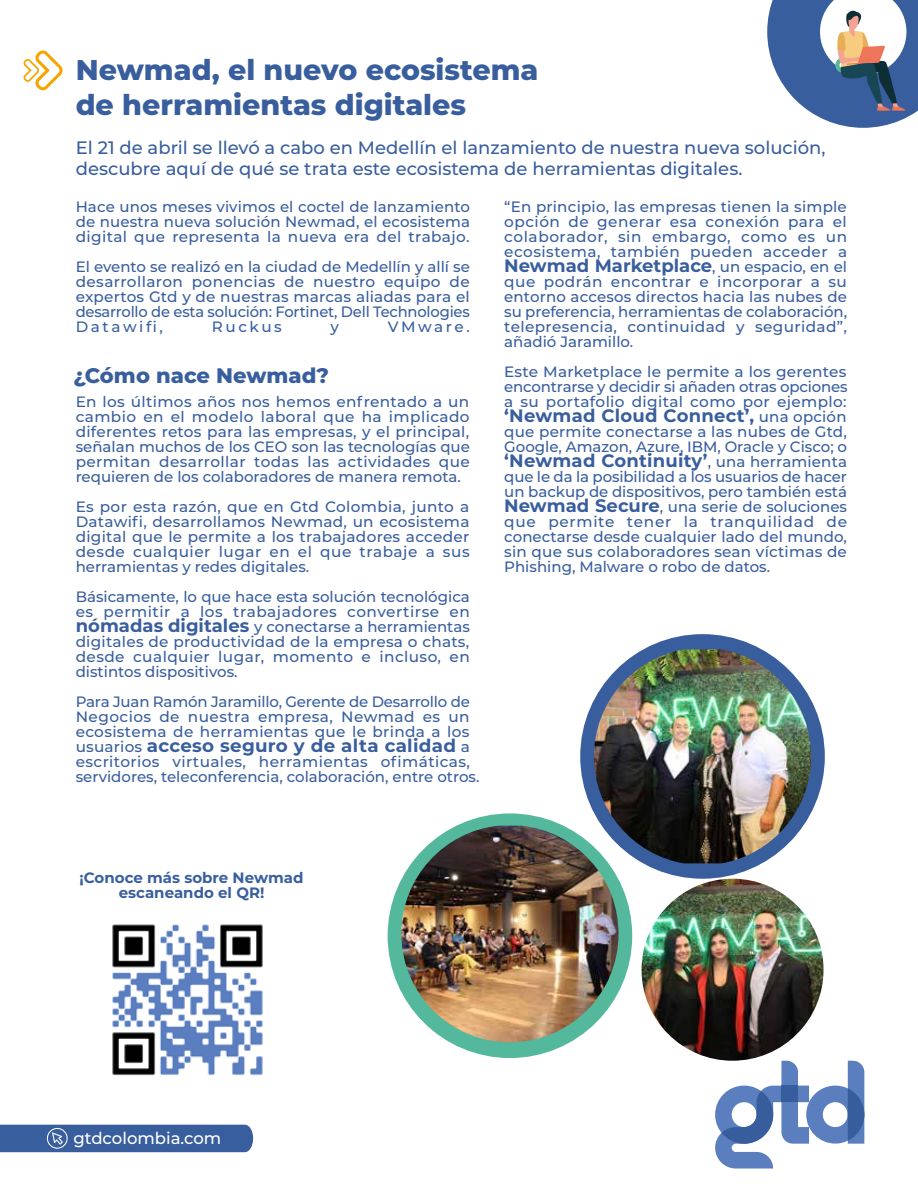
<style>
.page{position:relative;width:918px;height:1188px;background:#fff}
.page>*{position:absolute;margin:0;border:0;box-sizing:border-box;transform-origin:0 0}
.t1{font:800 28.5px/34.2px "Montserrat";color:#395e9e}
.t2{font:800 21px "Montserrat";color:#395e9e}
.t3{font:500 18px/21.6px "Montserrat";color:#395e9e}
.t4{font:700 18px "Montserrat";letter-spacing:.015em;color:#395e9e}
.t5{font:500 16.5px "Montserrat";color:#fff}
.t6{font:500 15px/15px "Montserrat";letter-spacing:.015em;color:#395e9e;text-align:justify}
.t7{font:700 15px/15px "Montserrat";color:#395e9e;text-align:center}
.s1{font-weight:500;font-size:15px}
.s2{font-weight:700;font-size:18px}
</style>
<div class="page">
<svg style="left:24px;top:50px;width:39px;height:40px"></svg>
<div style="left:0;top:1125px;width:253px;height:27px;background:#395e9e"></div>
<svg style="left:715px;top:1061px;width:149px;height:108px"></svg>
<svg style="left:580px;top:634px;width:245px;height:245px"></svg>
<img style="left:594px;top:649px;width:217px;height:214px">
<div style="left:388px;top:813px;width:244px;height:245px;background:#53b89c;border-radius:50%"></div>
<img style="left:401px;top:826px;width:218px;height:216px">
<img style="left:642px;top:879px;width:182px;height:182px;border-radius:91px">
<img style="left:112px;top:924px;width:151px;height:152px">
<svg style="left:767px;top:0;width:151px;height:128px"></svg>
<h1 class="t1" style="left:76px;top:52px;width:464px">Newmad, el nuevo ecosistema de herramientas digitales</h1>
<p class="t3" style="left:76px;top:136px;width:751px">El 21 de abril se llevó a cabo en Medellín el lanzamiento de nuestra nueva solución, descubre aquí de qué se trata este ecosistema de herramientas digitales.</p>
<p class="t6" style="left:76px;top:198px;width:396px">Hace unos meses vivimos el coctel de lanzamiento de nuestra nueva solución Newmad, el ecosistema digital que representa la nueva era del trabajo.</p>
<p class="t6" style="left:76px;top:258px;width:396px">El evento se realizó en la ciudad de Medellín y allí se desarrollaron ponencias de nuestro equipo de expertos Gtd y de nuestras marcas aliadas para el desarrollo de esta solución: Fortinet, Dell Technologies Datawifi,</p>
<p class="t6" style="left:504px;top:198px;width:344px">“En principio, las empresas tienen la simple opción de generar esa conexión para el colaborador, sin embargo, como es un ecosistema, también pueden acceder a</p>
<p class="t4" style="left:504px;top:252px;width:344px">Newmad Marketplace<span class="s1">, un espacio, en el</span></p>
<p class="t6" style="left:504px;top:273px;width:344px">que podrán encontrar e incorporar a su entorno accesos directos hacia las nubes de su preferencia, herramientas de colaboración, telepresencia, continuidad y seguridad”, añadió Jaramillo.</p>
<p class="t6" style="left:504px;top:363px;width:345px">Este Marketplace le permite a los gerentes encontrarse y decidir si añaden otras opciones a su portafolio digital como por ejemplo:</p>
<p class="t4" style="left:504px;top:402px;width:344px">‘Newmad Cloud Connect’, <span class="s1">una opción</span></p>
<p class="t6" style="left:504px;top:423px;width:344px">que permite conectarse a las nubes de Gtd,<br>Google, Amazon, Azure, IBM, Oracle y Cisco; o</p>
<p class="t4" style="left:504px;top:447px;width:344px">‘Newmad Continuity’<span class="s1">, una herramienta</span></p>
<p class="t6" style="left:504px;top:468px;width:344px">que le da la posibilidad a los usuarios de hacer un backup de dispositivos, pero también está <span class="s2">Newmad Secure</span>, una serie de soluciones que permite tener la tranquilidad de conectarse desde cualquier lado del mundo, sin que sus colaboradores sean víctimas de Phishing, Malware o robo de datos.</p>
<p class="t6" style="left:212px;top:318px;width:72px">Ruckus</p>
<p class="t6" style="left:331px;top:318px;width:10px">y</p>
<p class="t6" style="left:388px;top:318px;width:84px">VMware.</p>
<h2 class="t2" style="left:73px;top:360px;width:257px">¿Cómo nace Newmad?</h2>
<p class="t6" style="left:76px;top:393px;width:396px">En los últimos años nos hemos enfrentado a un cambio en el modelo laboral que ha implicado diferentes retos para las empresas, y el principal, señalan muchos de los CEO son las tecnologías que permitan desarrollar todas las actividades que requieren de los colaboradores de manera remota.</p>
<p class="t6" style="left:76px;top:498px;width:396px">Es por esta razón, que en Gtd Colombia, junto a Datawifi, desarrollamos Newmad, un ecosistema digital que le permite a los trabajadores acceder desde cualquier lugar en el que trabaje a sus herramientas y redes digitales.</p>
<p class="t6" style="left:76px;top:588px;width:396px">Básicamente, lo que hace esta solución tecnológica es permitir a los trabajadores convertirse en <span class="s2">nómadas digitales</span> y conectarse a herramientas digitales de productividad de la empresa o chats, desde cualquier lugar, momento e incluso, en distintos dispositivos.</p>
<p class="t6" style="left:76px;top:693px;width:396px">Para Juan Ramón Jaramillo, Gerente de Desarrollo de Negocios de nuestra empresa, Newmad es un ecosistema de herramientas que le brinda a los</p>
<p class="t4" style="left:76px;top:732px;width:396px"><span class="s1">usuarios</span> acceso seguro y de alta calidad <span class="s1">a</span></p>
<p class="t6" style="left:76px;top:753px;width:405px">escritorios virtuales, herramientas ofimáticas, servidores, teleconferencia, colaboración, entre otros.</p>
<p class="t7" style="left:80px;top:870px;width:225px">¡Conoce más sobre Newmad escaneando el QR!</p>
<p class="t5" style="left:73px;top:1127px;width:149px">gtdcolombia.com</p>
</div>
